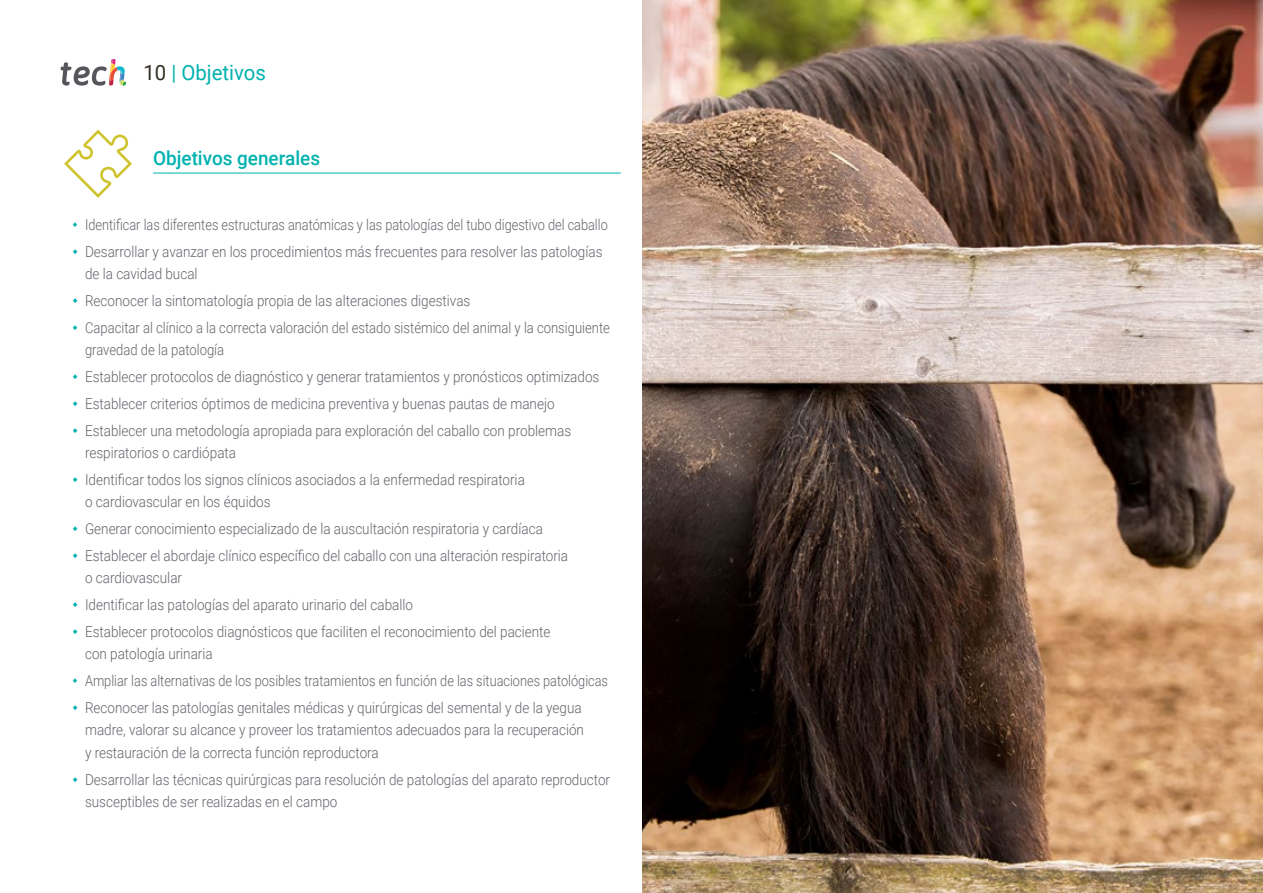
<style>
.page{position:relative;width:1263px;height:893px;background:#fff}
.page>*{position:absolute;margin:0;border:0;box-sizing:border-box;transform-origin:0 0}
.t1{font:21px "Roboto";color:#00b2af}
.t2{font:500 19.5px "Roboto";color:#00b2af}
.t3{font:300 15px/26.7px "Roboto";color:#61646a;scale:.9 1}
.t4{font:300 15px/26.7px "Roboto";color:#61646a;scale:.87 1}
.t5{font:300 15px/26.7px "Roboto";color:#61646a;scale:.85 1}
.s1{color:#312e20}
</style>
<div class="page">
<hr style="left:153px;top:173px;width:468px;height:1px;background:#00b2af">
<svg style="left:64px;top:130px;width:68px;height:68px"></svg>
<img style="left:642px;top:0;width:621px;height:893px">
<svg style="left:61px;top:59px;width:65px;height:27px"></svg>
<h1 class="t1" style="left:144px;top:57px;width:124px"><span class="s1">10</span> | Objetivos</h1>
<h2 class="t2" style="left:153px;top:144px;width:169px">Objetivos generales</h2>
<p class="t5" style="left:85px;top:211px;width:616px">Identificar las diferentes estructuras anatómicas y las patologías del tubo digestivo del caballo<br>Desarrollar y avanzar en los procedimientos más frecuentes para resolver las patologías</p>
<p class="t3" style="left:85px;top:260px;width:585px">de la cavidad bucal<br>Reconocer la sintomatología propia de las alteraciones digestivas<br>Capacitar al clínico a la correcta valoración del estado sistémico del animal y la consiguiente</p>
<p class="t4" style="left:85px;top:336px;width:593px">gravedad de la patología<br>Establecer protocolos de diagnóstico y generar tratamientos y pronósticos optimizados Establecer criterios óptimos de medicina preventiva y buenas pautas de manejo Establecer una metodología apropiada para exploración del caballo con problemas</p>
<p class="t3" style="left:85px;top:439px;width:490px">respiratorios o cardiópata<br>Identificar todos los signos clínicos asociados a la enfermedad respiratoria</p>
<p class="t3" style="left:85px;top:488px;width:538px">o cardiovascular en los équidos<br>Generar conocimiento especializado de la auscultación respiratoria y cardíaca<br>Establecer el abordaje clínico específico del caballo con una alteración respiratoria</p>
<p class="t3" style="left:85px;top:564px;width:519px">o cardiovascular<br>Identificar las patologías del aparato urinario del caballo<br>Establecer protocolos diagnósticos que faciliten el reconocimiento del paciente</p>
<p class="t3" style="left:85px;top:640px;width:583px">con patología urinaria<br>Ampliar las alternativas de los posibles tratamientos en función de las situaciones patológicas<br>Reconocer las patologías genitales médicas y quirúrgicas del semental y de la yegua</p>
<p class="t3" style="left:85px;top:718px;width:556px;line-height:22.5px">madre, valorar su alcance y proveer los tratamientos adecuados para la recuperación y restauración de la correcta función reproductora</p>
<p class="t3" style="left:85px;top:767px;width:585px;line-height:22.5px">Desarrollar las técnicas quirúrgicas para resolución de patologías del aparato reproductor susceptibles de ser realizadas en el campo</p>
</div>
